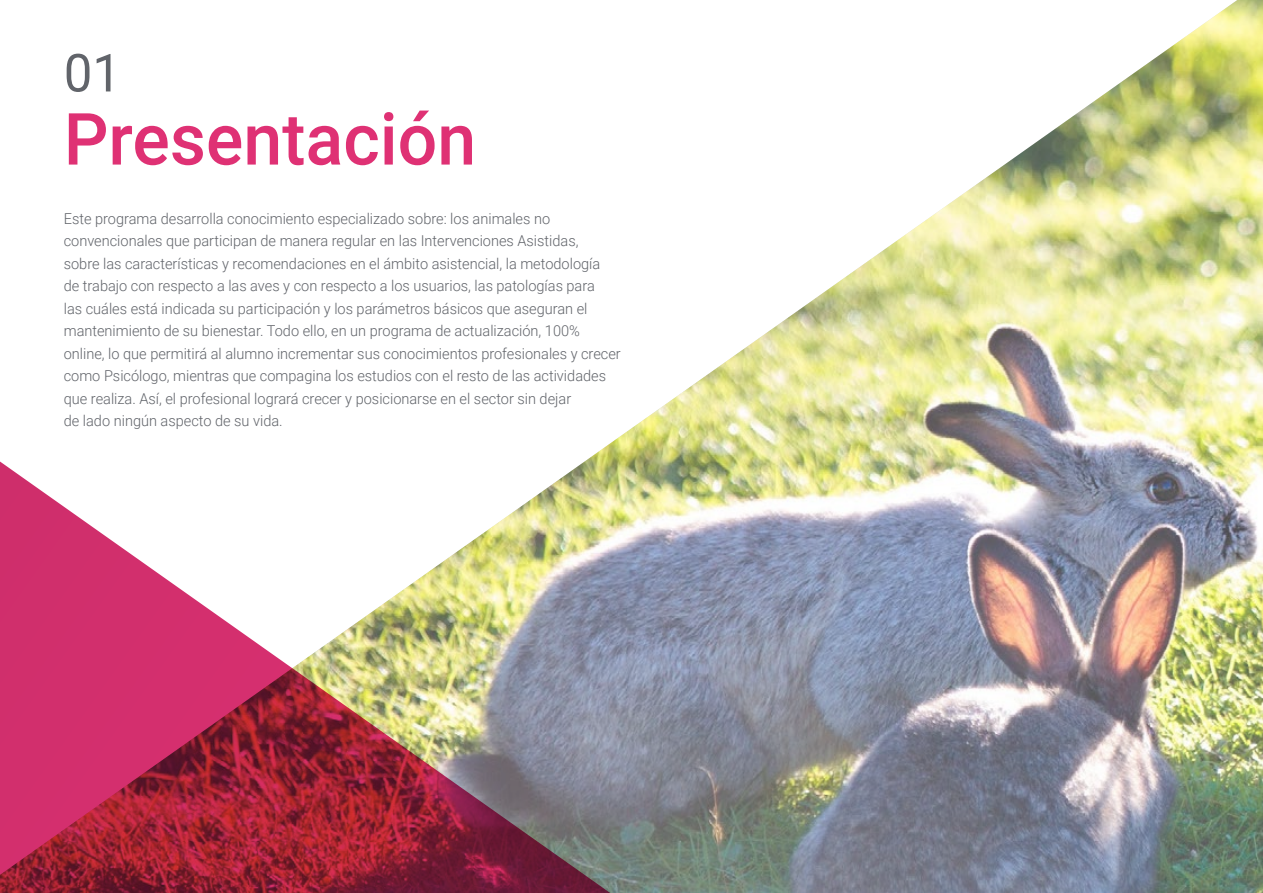
<style>
.page{position:relative;width:1263px;height:893px;background:#fff}
.page>*{position:absolute;margin:0;border:0;box-sizing:border-box;transform-origin:0 0}
.t1{font:500 72px "Roboto";color:#df3174}
.t2{font:52.5px "Roboto";color:#61646a}
.t3{font:300 15px/22.5px "Roboto";color:#61646a}
</style>
<div class="page">
<img style="left:606px;top:0;width:657px;height:893px">
<img style="left:0;top:446px;width:640px;height:447px">
<h2 class="t2" style="left:64px;top:36px;width:59px">01</h2>
<h1 class="t1" style="left:64px;top:89px;width:414px">Presentación</h1>
<p class="t3" style="left:64px;top:207px;width:558px">Este programa desarrolla conocimiento especializado sobre: los animales no convencionales que participan de manera regular en las Intervenciones Asistidas,<br>sobre las características y recomendaciones en el ámbito asistencial, la metodología<br>de trabajo con respecto a las aves y con respecto a los usuarios, las patologías para<br>las cuáles está indicada su participación y los parámetros básicos que aseguran el mantenimiento de su bienestar. Todo ello, en un programa de actualización, 100% online, lo que permitirá al alumno incrementar sus conocimientos profesionales y crecer como Psicólogo, mientras que compagina los estudios con el resto de las actividades que realiza. Así, el profesional logrará crecer y posicionarse en el sector sin dejar<br>de lado ningún aspecto de su vida.</p>
</div>
